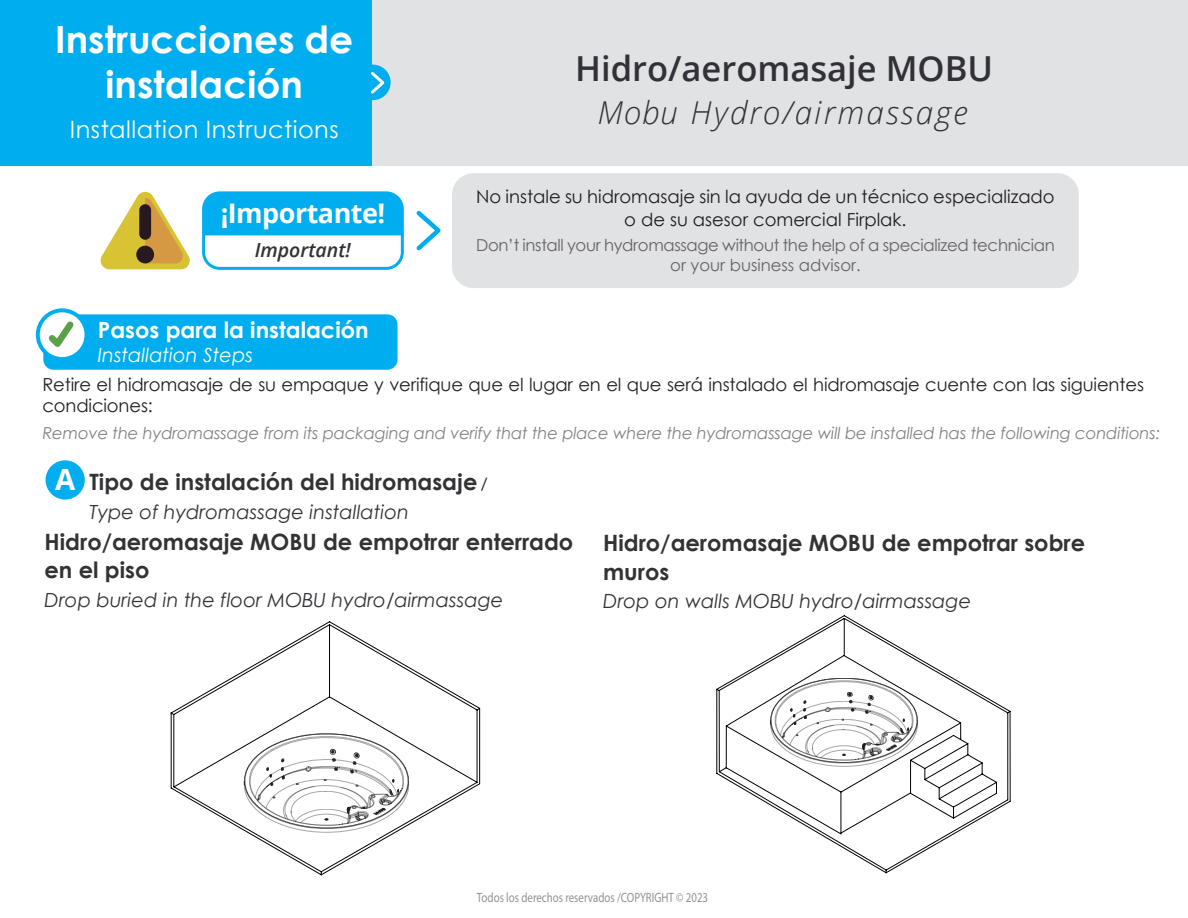
<style>
.page{position:relative;width:1188px;height:918px;background:#fff}
.page>*{position:absolute;margin:0;border:0;box-sizing:border-box;transform-origin:0 0}
.t1{font:700 37.5px/45px "Century Gothic";color:#fff;text-align:center}
.t2{font:600 34.5px "Open Sans";color:#323137}
.t3{font:italic 300 31.5px "Open Sans";color:#323137}
.t4{font:700 29.25px "Open Sans";color:#fff}
.t5{font:700 27px "Open Sans";letter-spacing:-.02em;color:#fff}
.t6{font:24px "Century Gothic";letter-spacing:.02em;color:#fff}
.t7{font:700 22.5px/28.5px "Century Gothic";color:#333237}
.t8{font:700 22.5px "Century Gothic";color:#fff}
.t9{font:italic 19.5px "Century Gothic";color:#333237}
.t10{font:italic 19.5px "Century Gothic";color:#fff}
.t11{font:italic 600 19.5px "Open Sans";color:#323137}
.t12{font:18px/21px "Century Gothic";letter-spacing:-.01em;color:#231f20}
.t13{font:18px/22.5px "Century Gothic";color:#201c20;text-align:center}
.t14{font:italic 16.5px "Century Gothic";letter-spacing:-.01em;color:#808285}
.t15{font:16.5px/19.5px "Century Gothic";letter-spacing:-.02em;color:#666166;text-align:center}
.t16{font:13.5px "Myriad Pro";color:#919298;scale:.81 1}
.s1{font-family:"Myriad Pro";font-weight:400;font-size:18px;color:#231f20}
</style>
<div class="page">
<div style="left:0;top:0;width:373px;height:165px;background:#00aeef"></div>
<div style="left:373px;top:0;width:815px;height:165px;background:#e1e2e3"></div>
<div style="left:43px;top:314px;width:355px;height:56px;background:#00aeef;border-radius:10px"></div>
<svg style="left:36px;top:308px;width:52px;height:53px"></svg>
<div style="left:452px;top:173px;width:627px;height:115px;background:#e1e2e3;border-radius:21px"></div>
<svg style="left:416px;top:210px;width:25px;height:41px"></svg>
<svg style="left:100px;top:192px;width:90px;height:77px"></svg>
<div style="left:139px;top:204px;width:12px;height:36px;background:#27191e;border-radius:6px"></div>
<div style="left:136px;top:246px;width:18px;height:17px;background:#27191e;border-radius:50%"></div>
<div style="left:202px;top:191px;width:202px;height:79px;border:3px solid #00aeef;border-radius:16px"></div>
<div style="left:204px;top:193px;width:198px;height:42px;background:#00aeef"></div>
<div style="left:355px;top:65px;width:36px;height:35px;background:#00aeef;border-radius:50%"></div>
<svg style="left:371px;top:69px;width:16px;height:27px"></svg>
<svg style="left:171px;top:621px;width:309px;height:254px"></svg>
<svg style="left:716px;top:615px;width:295px;height:258px"></svg>
<svg style="left:770px;top:678px;width:148px;height:89px"></svg>
<svg style="left:244px;top:734px;width:165px;height:98px"></svg>
<div style="left:46px;top:460px;width:39px;height:40px;background:#00aeef;border-radius:50%"></div>
<h1 class="t1" style="left:55px;top:15px;width:299px">Instrucciones de instalación</h1>
<p class="t6" style="left:70px;top:113px;width:270px">Installation Instructions</p>
<p class="t5" style="left:221px;top:194px;width:166px">¡Importante!</p>
<p class="t11" style="left:255px;top:237px;width:98px">Important!</p>
<p class="t8" style="left:98px;top:312px;width:272px">Pasos para la instalación</p>
<p class="t10" style="left:98px;top:341px;width:157px">Installation Steps</p>
<h2 class="t2" style="left:575px;top:45px;width:419px">Hidro/aeromasaje MOBU</h2>
<h3 class="t3" style="left:598px;top:91px;width:372px">Mobu H y d r o / a i r m a s s a g e</h3>
<p class="t13" style="left:476px;top:185px;width:580px">No instale su hidromasaje sin la ayuda de un técnico especializado o de su asesor comercial Firplak.</p>
<p class="t15" style="left:476px;top:235px;width:580px">Don’t install your hydromassage without the help of a specialized technician or your business advisor.</p>
<p class="t12" style="left:42px;top:374px;width:1103px">Retire el hidromasaje de su empaque y verifique que el lugar en el que será instalado el hidromasaje cuente con las siguientes condiciones:</p>
<p class="t14" style="left:42px;top:422px;width:1119px">Remove the hydromassage from its packaging and verify that the place where the hydromassage will be installed has the following conditions:</p>
<p class="t7" style="left:90px;top:467px;width:399px">Tipo de instalación del hidromasaje <span class="s1">/</span></p>
<p class="t9" style="left:90px;top:498px;width:321px">Type of hydromassage installation</p>
<h3 class="t4" style="left:55px;top:459px;width:22px">A</h3>
<p class="t7" style="left:45px;top:526px;width:530px">Hidro/aeromasaje MOBU de empotrar enterrado en el piso</p>
<p class="t9" style="left:45px;top:586px;width:460px">Drop buried in the floor MOBU hydro/airmassage</p>
<p class="t7" style="left:603px;top:528px;width:483px">Hidro/aeromasaje MOBU de empotrar sobre muros</p>
<p class="t9" style="left:603px;top:588px;width:370px">Drop on walls MOBU hydro/airmassage</p>
<p class="t16" style="left:477px;top:889px;width:287px">Todos los derechos reservados /COPYRIGHT © 2023</p>
</div>
